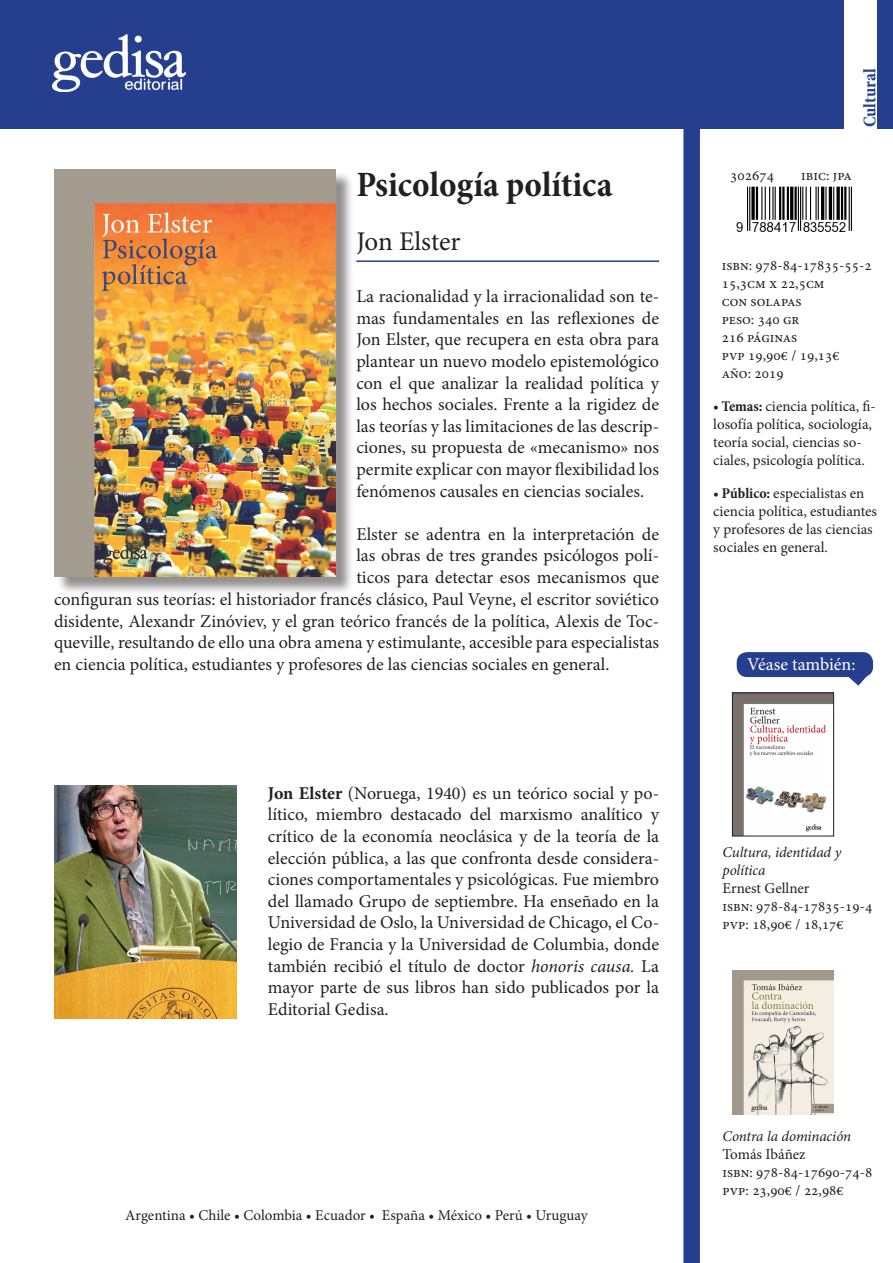
<style>
.page{position:relative;width:893px;height:1263px;background:#fff}
.page>*{position:absolute;margin:0;border:0;box-sizing:border-box;transform-origin:0 0}
.t1{font:700 condensed 36px "Minion Pro";color:#231f20}
.t2{font:27px "Minion Pro";color:#231f20}
.Indice{font:18px/21.6px "Minion Pro";color:#231f20;text-align:justify}
.Autores{font:18px/21.6px "Minion Pro";color:#231f20;text-align:justify}
.t3{font:18px "Minion Pro";color:#fff}
.Clasificación{font:700 condensed 18px "Minion Pro";color:#253f8e}
.Temas_y_público{font:15px/18px "Minion Pro";color:#231f20}
.Datos_técnicos{font:15px "Minion Pro";color:#231f20}
.Datos_técnicos-2{font:italic 15px/18px "Minion Pro";letter-spacing:-.01em;color:#231f20}
.s1{font-weight:700}
.s2{font-style:italic}
.s3{font-weight:700;font-stretch:condensed}
</style>
<div class="page">
<div style="left:0;top:0;width:893px;height:128px;background:#253f8e"></div>
<div style="left:844px;top:0;width:33px;height:129px;background:#fff"></div>
<div style="left:56px;top:172px;width:298px;height:423px;background:#231f20;opacity:.5"></div>
<img style="left:54px;top:169px;width:281px;height:407px">
<svg style="left:848px;top:655px;width:24px;height:31px"></svg>
<div style="left:737px;top:652px;width:136px;height:25px;background:#253f8e;border-radius:10px"></div>
<hr style="left:356px;top:260px;width:303px;height:2px;background:#253f8e">
<img style="left:732px;top:971px;width:102px;height:143px">
<img style="left:734px;top:695px;width:98px;height:139px">
<div style="left:732px;top:693px;width:102px;height:143px;border:1px solid #231f20"></div>
<div style="left:683px;top:120px;width:17px;height:1143px;background:#253f8e"></div>
<img style="left:53px;top:34px;width:133px;height:57px">
<img style="left:736px;top:186px;width:116px;height:46px">
<img style="left:54px;top:786px;width:183px;height:232px">
<p class="t1" style="left:356px;top:159px;width:258px">Psicología política</p>
<p class="t2" style="left:356px;top:223px;width:106px">Jon Elster</p>
<p class="Indice" style="left:356px;top:286px;width:304px">La racionalidad y la irracionalidad son te&shy;mas fundamentales en las reflexiones de Jon Elster, que recupera en esta obra para plantear un nuevo modelo epistemológico con el que analizar la realidad política y los hechos sociales. Frente a la rigidez de las teorías y las limitaciones de las descrip&shy;ciones, su propuesta de «mecanismo» nos permite explicar con mayor flexibilidad los fenómenos causales en ciencias sociales.</p>
<p class="Indice" style="left:356px;top:523px;width:304px">Elster se adentra en la interpretación de</p>
<p class="Indice" style="left:356px;top:545px;width:304px">las obras de tres grandes psicólogos polí-</p>
<p class="Indice" style="left:356px;top:567px;width:304px">ticos para detectar esos mecanismos que</p>
<p class="Indice" style="left:54px;top:589px;width:606px">configuran sus teorías: el historiador francés clásico, Paul Veyne, el escritor soviético</p>
<p class="Indice" style="left:54px;top:610px;width:607px">disidente, Alexandr Zinóviev, y el gran teórico francés de la política, Alexis de Toc-</p>
<p class="Indice" style="left:54px;top:632px;width:607px">queville, resultando de ello una obra amena y estimulante, accesible para especialistas</p>
<p class="Indice" style="left:54px;top:654px;width:557px">en ciencia política, estudiantes y profesores de las ciencias sociales en general.</p>
<p class="Autores" style="left:268px;top:782px;width:393px"><span class="s1">Jon Elster</span> (Noruega, 1940) es un teórico social y po&shy;lítico, miembro destacado del marxismo analítico y crítico de la economía neoclásica y de la teoría de la elección pública, a las que confronta desde considera&shy;ciones comportamentales y psicológicas. Fue miembro del llamado Grupo de septiembre. Ha enseñado en la Universidad de Oslo, la Universidad de Chicago, el Co&shy;legio de Francia y la Universidad de Columbia, donde también recibió el título de doctor <span class="s2">honoris causa.</span> La mayor parte de sus libros han sido publicados por la Editorial Gedisa.</p>
<p class="Temas_y_público" style="left:125px;top:1206px;width:464px">Argentina • Chile • Colombia • Ecuador • España • México • Perú • Uruguay</p>
<p class="Clasificación" style="left:857px;top:127px;width:60px;rotate:-90deg">Cultural</p>
<p class="Temas_y_público" style="left:730px;top:167px;width:45px">302674</p>
<p class="Temas_y_público" style="left:801px;top:167px;width:52px">ibic: jpa</p>
<p class="Datos_técnicos" style="left:722px;top:255px;width:151px">isbn: 978-84-17835-55-2</p>
<p class="Datos_técnicos" style="left:722px;top:273px;width:104px">15,3cm x 22,5cm</p>
<p class="Datos_técnicos" style="left:722px;top:291px;width:81px">con solapas</p>
<p class="Datos_técnicos" style="left:722px;top:309px;width:79px">peso: 340 gr</p>
<p class="Datos_técnicos" style="left:722px;top:327px;width:77px">216 páginas</p>
<p class="Datos_técnicos" style="left:722px;top:345px;width:119px">pvp 19,90€ / 19,13€</p>
<p class="Datos_técnicos" style="left:722px;top:363px;width:63px">año: 2019</p>
<p class="Temas_y_público" style="left:713px;top:397px;width:164px"><span class="s3">• Temas:</span> ciencia política, fi&shy;losofía política, sociología,</p>
<p class="Temas_y_público" style="left:713px;top:433px;width:153px">teoría social, ciencias so&shy;ciales, psicología política.</p>
<p class="Temas_y_público" style="left:713px;top:484px;width:165px"><span class="s3">• Público:</span> especialistas en ciencia política, estudiantes y profesores de las ciencias sociales en general.</p>
<p class="t3" style="left:747px;top:652px;width:110px">Véase también:</p>
<p class="Datos_técnicos-2" style="left:722px;top:843px;width:120px">Cultura, identidad y política</p>
<p class="Datos_técnicos" style="left:722px;top:878px;width:89px">Ernest Gellner</p>
<p class="Datos_técnicos" style="left:722px;top:896px;width:151px">isbn: 978-84-17835-19-4</p>
<p class="Datos_técnicos" style="left:722px;top:914px;width:123px">pvp: 18,90€ / 18,17€</p>
<p class="Datos_técnicos-2" style="left:722px;top:1127px;width:130px">Contra la dominación</p>
<p class="Datos_técnicos" style="left:722px;top:1144px;width:85px">Tomás Ibáñez</p>
<p class="Datos_técnicos" style="left:722px;top:1162px;width:151px">isbn: 978-84-17690-74-8</p>
<p class="Datos_técnicos" style="left:722px;top:1180px;width:123px">pvp: 23,90€ / 22,98€</p>
</div>
